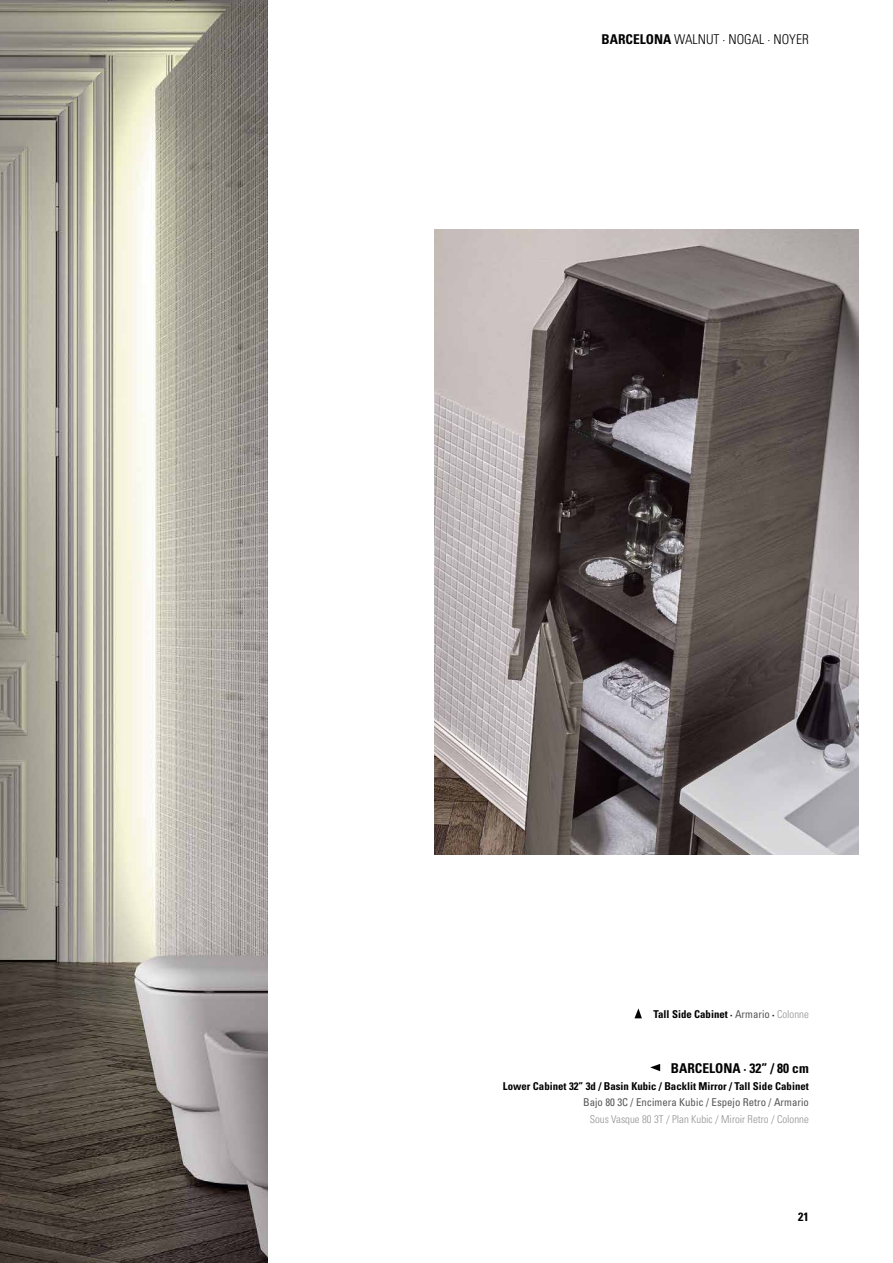
<style>
.page{position:relative;width:893px;height:1263px;background:#fff}
.page>*{position:absolute;margin:0;border:0;box-sizing:border-box;transform-origin:0 0}
.t1{font:300 condensed 13.5px "Univers LT Std";color:#000}
.t2{font:700 condensed 13.5px "Univers LT Std";color:#000}
.t3{font:700 condensed 12px "Univers LT Std";color:#000}
.t4{font:700 condensed 10.8px "Univers LT Std";color:#000}
.t5{font:300 condensed 10.8px "Univers LT Std";color:#929292}
.t6{font:condensed 10.8px "Univers LT Std";color:#575756}
.s1{font-weight:700}
.s2{font-weight:400;color:#575756}
.s3{font-weight:300;color:#929292}
</style>
<div class="page">
<img style="left:435px;top:230px;width:424px;height:624px">
<img style="left:0;top:0;width:268px;height:1263px">
<svg style="left:634px;top:1008px;width:8px;height:10px"></svg>
<svg style="left:650px;top:1064px;width:10px;height:7px"></svg>
<p class="t1" style="left:602px;top:31px;width:209px"><span class="s1">BARCELONA</span> WALNUT · NOGAL · NOYER</p>
<p class="t4" style="left:654px;top:1007px;width:157px">Tall Side Cabinet · <span class="s2">Armario</span> · <span class="s3">Colonne</span></p>
<p class="t2" style="left:671px;top:1060px;width:139px">BARCELONA · 32” / 80 cm</p>
<p class="t4" style="left:503px;top:1079px;width:307px">Lower Cabinet 32” 3d / Basin Kubic / Backlit Mirror / Tall Side Cabinet</p>
<p class="t6" style="left:583px;top:1095px;width:227px">Bajo 80 3C / Encimera Kubic / Espejo Retro / Armario</p>
<p class="t5" style="left:590px;top:1112px;width:221px">Sous Vasque 80 3T / Plan Kubic / Miroir Retro / Colonne</p>
<p class="t3" style="left:798px;top:1209px;width:12px">21</p>
</div>
